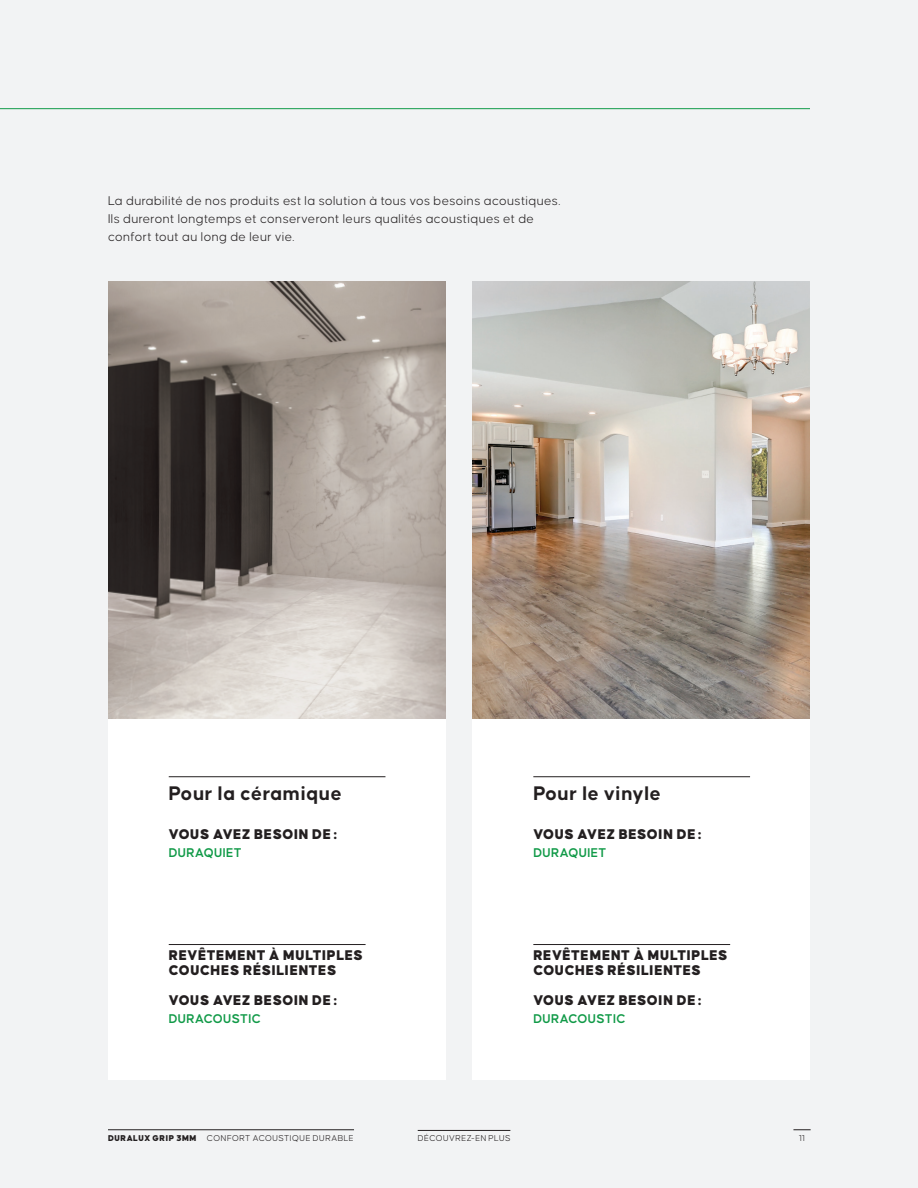
<style>
.page{position:relative;width:918px;height:1188px;background:#f2f3f4}
.page>*{position:absolute;margin:0;border:0;box-sizing:border-box;transform-origin:0 0}
.t1{font:700 21px "Causten";letter-spacing:.025em;color:#231f20}
.t2{font:900 15px "Causten";letter-spacing:.04em;color:#231f20}
.P2{font:300 13.5px/18px "Causten";letter-spacing:.025em;color:#231f20}
.P2-2{font:600 13.5px "Causten";letter-spacing:.025em;color:#119a48}
.t3{font:300 9px "Causten";letter-spacing:.055em;color:#231f20}
.s1{font-weight:900}
</style>
<div class="page">
<img style="left:108px;top:282px;width:338px;height:437px">
<img style="left:472px;top:282px;width:338px;height:437px">
<svg style="left:793px;top:1130px;width:18px;height:1px"></svg>
<hr style="left:108px;top:1130px;width:246px;height:1px;background:#231f20">
<hr style="left:0;top:108px;width:810px;height:1px;background:#119a48">
<hr style="left:418px;top:1130px;width:92px;height:1px;background:#231f20">
<div style="left:108px;top:719px;width:338px;height:361px;background:#fff"></div>
<div style="left:472px;top:719px;width:338px;height:361px;background:#fff"></div>
<hr style="left:169px;top:776px;width:216px;height:1px;background:#231f20">
<hr style="left:533px;top:776px;width:217px;height:1px;background:#231f20">
<hr style="left:169px;top:944px;width:197px;height:1px;background:#231f20">
<hr style="left:533px;top:944px;width:197px;height:1px;background:#231f20">
<p class="P2" style="left:108px;top:192px;width:454px">La durabilité de nos produits est la solution à tous vos besoins acoustiques.</p>
<p class="P2" style="left:108px;top:210px;width:428px">Ils dureront longtemps et conserveront leurs qualités acoustiques et de confort tout au long de leur vie.</p>
<h3 class="t1" style="left:169px;top:782px;width:175px">Pour la céramique</h3>
<h4 class="t2" style="left:169px;top:826px;width:170px">VOUS AVEZ BESOIN DE :</h4>
<p class="P2-2" style="left:169px;top:846px;width:75px">DURAQUIET</p>
<h4 class="t2" style="left:169px;top:947px;width:196px">REVÊTEMENT À MULTIPLES</h4>
<h4 class="t2" style="left:169px;top:962px;width:169px">COUCHES RÉSILIENTES</h4>
<h4 class="t2" style="left:169px;top:992px;width:170px">VOUS AVEZ BESOIN DE :</h4>
<p class="P2-2" style="left:169px;top:1011px;width:94px">DURACOUSTIC</p>
<h3 class="t1" style="left:533px;top:782px;width:129px">Pour le vinyle</h3>
<h4 class="t2" style="left:533px;top:826px;width:170px">VOUS AVEZ BESOIN DE :</h4>
<p class="P2-2" style="left:533px;top:846px;width:75px">DURAQUIET</p>
<h4 class="t2" style="left:533px;top:947px;width:196px">REVÊTEMENT À MULTIPLES</h4>
<h4 class="t2" style="left:533px;top:962px;width:169px">COUCHES RÉSILIENTES</h4>
<h4 class="t2" style="left:533px;top:992px;width:170px">VOUS AVEZ BESOIN DE :</h4>
<p class="P2-2" style="left:533px;top:1011px;width:94px">DURACOUSTIC</p>
<p class="t3" style="left:418px;top:1134px;width:94px">DÉCOUVREZ-EN PLUS</p>
<p class="t3" style="left:108px;top:1133px;width:247px"><span class="s1">DURALUX GRIP 3MM</span> CONFORT ACOUSTIQUE DURABLE</p>
<p class="t3" style="left:799px;top:1133px;width:7px">11</p>
</div>
